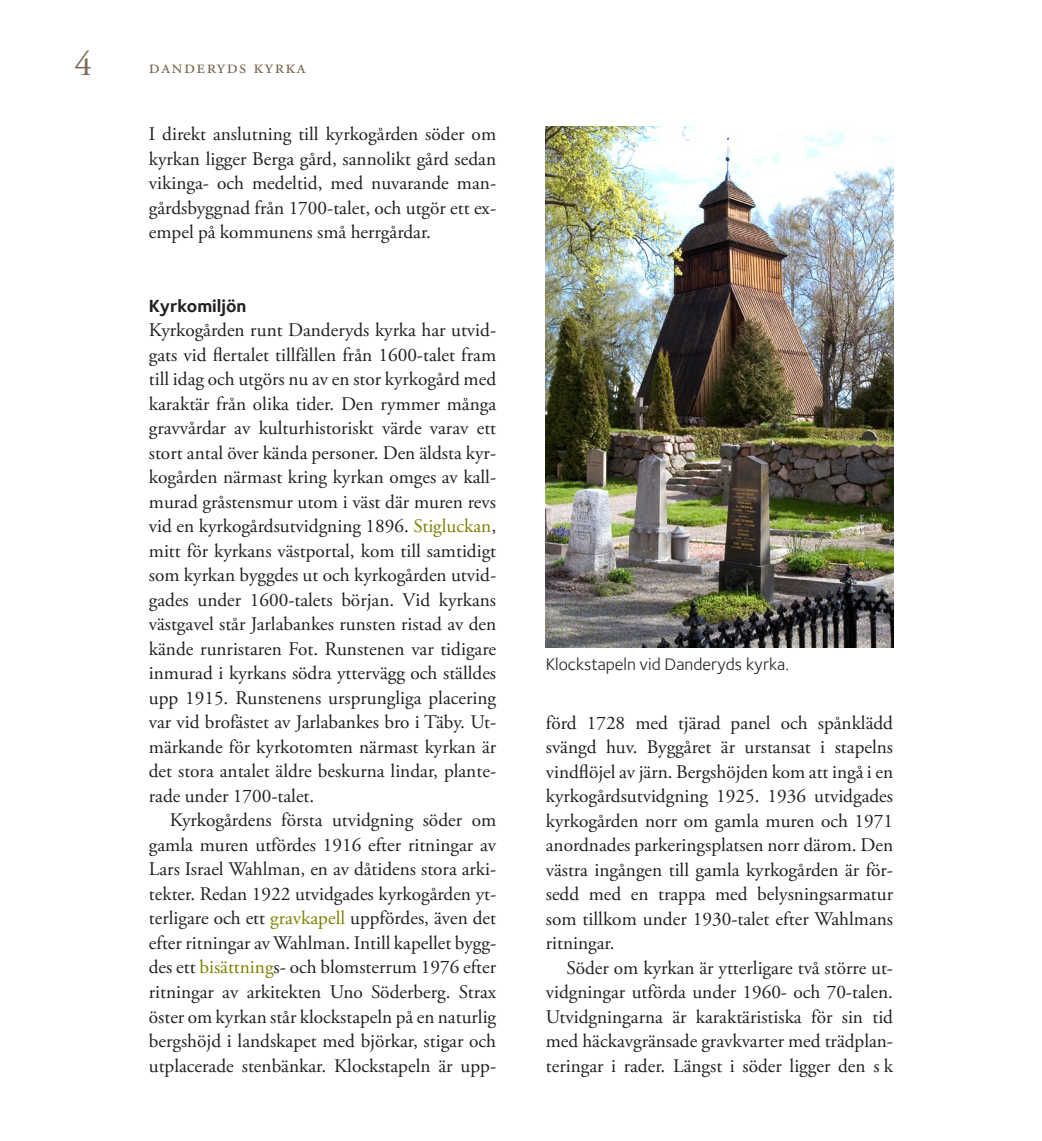
<style>
.page{position:relative;width:1042px;height:1141px;background:#fff}
.page>*{position:absolute;margin:0;border:0;box-sizing:border-box;transform-origin:0 0}
.Bröd_utan_indrag{font:35px "Adobe Garamond Pro";color:#7c6954}
.Bröd_med_indrag{font:19.25px/24.5px "Adobe Garamond Pro";color:#231f20;text-align:justify}
.Bröd_utan_indrag-2{font:19.25px/24.5px "Adobe Garamond Pro";color:#231f20;text-align:justify}
.Bröd_utan_indrag-3{font:19.25px "Adobe Garamond Pro";letter-spacing:.075em;color:#7c6954}
.Rubrik_3_gemena_svar{font:700 18.03px "Foundry Sterling";color:#231f20}
.Bildtext{font:17.5px "Foundry Sterling";color:#231f20}
.s1{color:#808000}
</style>
<div class="page">
<img style="left:546px;top:126px;width:347px;height:521px">
<p class="Bröd_utan_indrag" style="left:74px;top:43px;width:19px">4</p>
<p class="Bröd_utan_indrag-3" style="left:149px;top:56px;width:158px">danderyds kyrka</p>
<p class="Bröd_utan_indrag-2" style="left:149px;top:123px;width:349px">I direkt anslutning till kyrkogården söder om kyrkan ligger Berga gård, sannolikt gård sedan vikinga- och medeltid, med nuvarande man&shy;gårdsbyggnad från 1700-talet, och utgör ett ex&shy;empel på kommunens små herrgårdar.</p>
<p class="Rubrik_3_gemena_svar" style="left:149px;top:295px;width:99px">Kyrkomiljön</p>
<p class="Bröd_utan_indrag-2" style="left:149px;top:319px;width:349px">Kyrkogården runt Danderyds kyrka har utvid&shy;gats vid flertalet tillfällen från 1600-talet fram till idag och utgörs nu av en stor kyrkogård med karaktär från olika tider. Den rymmer många gravvårdar av kulturhistoriskt värde varav ett stort antal över kända personer. Den äldsta kyr&shy;kogården närmast kring kyrkan omges av kall&shy;murad gråstensmur utom i väst där muren revs vid en kyrkogårdsutvidgning 1896. <span class="s1">Stigluckan</span>, mitt för kyrkans västportal, kom till samtidigt som kyrkan byggdes ut och kyrkogården utvid&shy;gades under 1600-talets början. Vid kyrkans västgavel står Jarlabankes runsten ristad av den kände runristaren Fot. Runstenen var tidigare inmurad i kyrkans södra yttervägg och ställdes upp 1915. Runstenens ursprungliga placering var vid brofästet av Jarlabankes bro i Täby. Ut&shy;märkande för kyrkotomten närmast kyrkan är det stora antalet äldre beskurna lindar, plante&shy;rade under 1700-talet.</p>
<p class="Bröd_med_indrag" style="left:149px;top:809px;width:349px;text-indent:21px">Kyrkogårdens första utvidgning söder om gamla muren utfördes 1916 efter ritningar av Lars Israel Wahlman, en av dåtidens stora arki&shy;tekter. Redan 1922 utvidgades kyrkogården yt&shy;terligare och ett <span class="s1">gravkapell</span> uppfördes, även det efter ritningar av Wahlman. Intill kapellet bygg&shy;des ett <span class="s1">bisättning</span>s- och blomsterrum 1976 efter ritningar av arkitekten Uno Söderberg. Strax öster om kyrkan står klockstapeln på en naturlig bergshöjd i landskapet med björkar, stigar och utplacerade stenbänkar. Klockstapeln är upp-</p>
<p class="Bildtext" style="left:546px;top:654px;width:245px">Klockstapeln vid Danderyds kyrka.</p>
<p class="Bröd_med_indrag" style="left:546px;top:711px;width:349px">förd 1728 med tjärad panel och spånklädd svängd huv. Byggåret är urstansat i stapelns vindflöjel av järn. Bergshöjden kom att ingå i en kyrkogårdsutvidgning 1925. 1936 utvidgades kyrkogården norr om gamla muren och 1971 anordnades parkeringsplatsen norr därom. Den västra ingången till gamla kyrkogården är för&shy;sedd med en trappa med belysningsarmatur som tillkom under 1930-talet efter Wahlmans ritningar.</p>
<p class="Bröd_med_indrag" style="left:546px;top:956px;width:349px;text-indent:21px">Söder om kyrkan är ytterligare två större ut&shy;vidgningar utförda under 1960- och 70-talen.<br>Utvidgningarna är karaktäristiska för sin tid med häckavgränsade gravkvarter med trädplan&shy;teringar i rader. Längst i söder ligger den s k</p>
</div>
